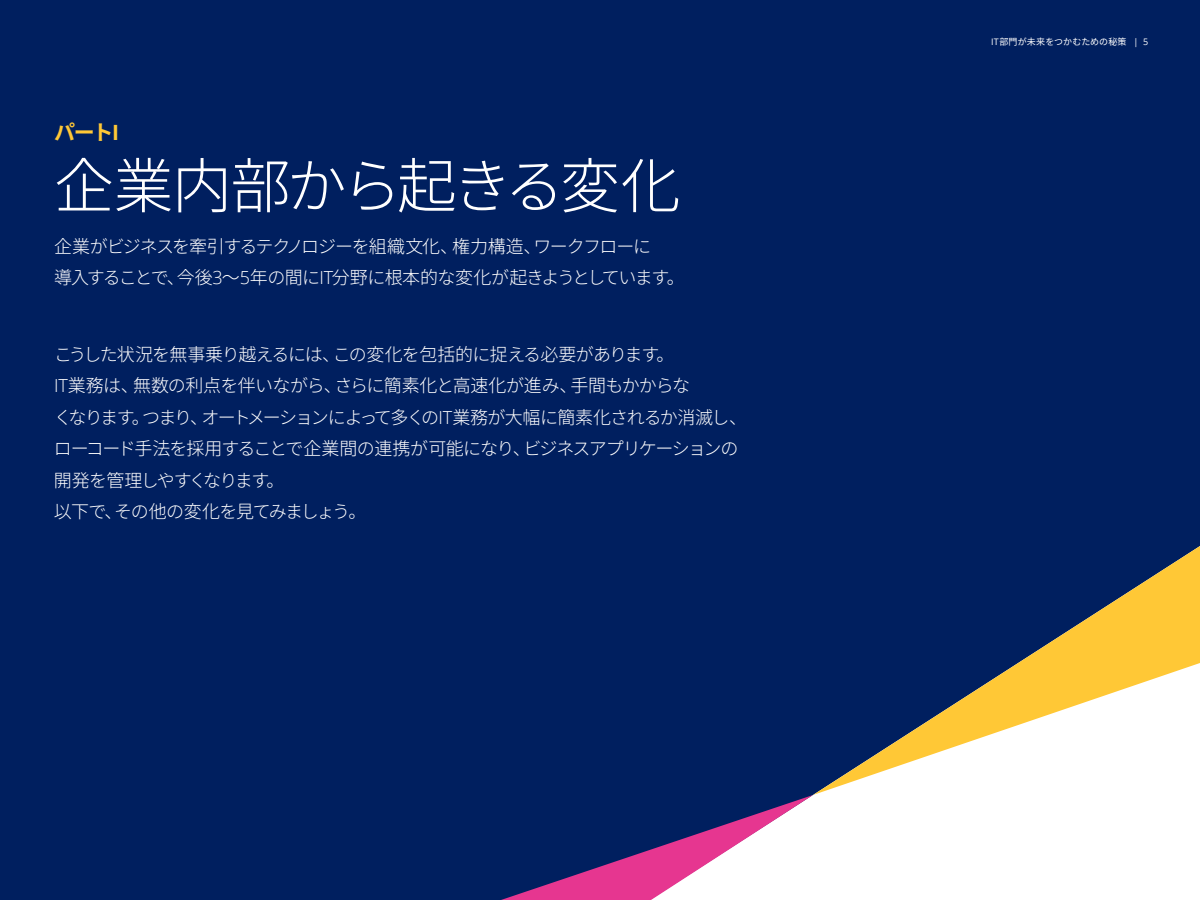
<style>
.page{position:relative;width:1200px;height:900px;background:#001f5f}
.page>*{position:absolute;margin:0;border:0;box-sizing:border-box;transform-origin:0 0}
.t1{font:300 60px "Noto Sans CJ Kjp";letter-spacing:-.07em;color:#fff}
.t2{font:700 21px "Noto Sans CJ Kjp";color:#ffc836}
.t3{font:300 18px/31.5px "Noto Sans CJ Kjp";letter-spacing:-.06em;color:#fff}
.t4{font:9px "Noto Sans CJ Kjp";letter-spacing:.01em;color:#fff}
.s1{font-family:"Open Sans"}
</style>
<div class="page">
<svg style="left:813px;top:546px;width:387px;height:249px"></svg>
<svg style="left:501px;top:795px;width:312px;height:105px"></svg>
<p class="t2" style="left:54px;top:121px;width:67px">パート<span class="s1">I</span></p>
<h1 class="t1" style="left:54px;top:152px;width:628px">企業内部から起きる変化</h1>
<p class="t3" style="left:54px;top:231px;width:632px">企業がビジネスを牽引するテクノロジーを組織文化、権力構造、ワークフローに<br>導入することで、今後<span class="s1">3</span>～<span class="s1">5</span>年の間に<span class="s1">IT</span>分野に根本的な変化が起きようとしています。</p>
<p class="t3" style="left:54px;top:339px;width:695px">こうした状況を無事乗り越えるには、この変化を包括的に捉える必要があります。<br><span class="s1">IT</span>業務は、無数の利点を伴いながら、さらに簡素化と高速化が進み、手間もかからな<br>くなります。つまり、オートメーションによって多くの<span class="s1">IT</span>業務が大幅に簡素化されるか消滅し、ローコード手法を採用することで企業間の連携が可能になり、ビジネスアプリケーションの開発を管理しやすくなります。<br>以下で、その他の変化を見てみましょう。</p>
<p class="t4" style="left:991px;top:36px;width:159px"><span class="s1">IT</span>部門が未来をつかむための秘策 <span class="s1">| 5</span></p>
</div>
